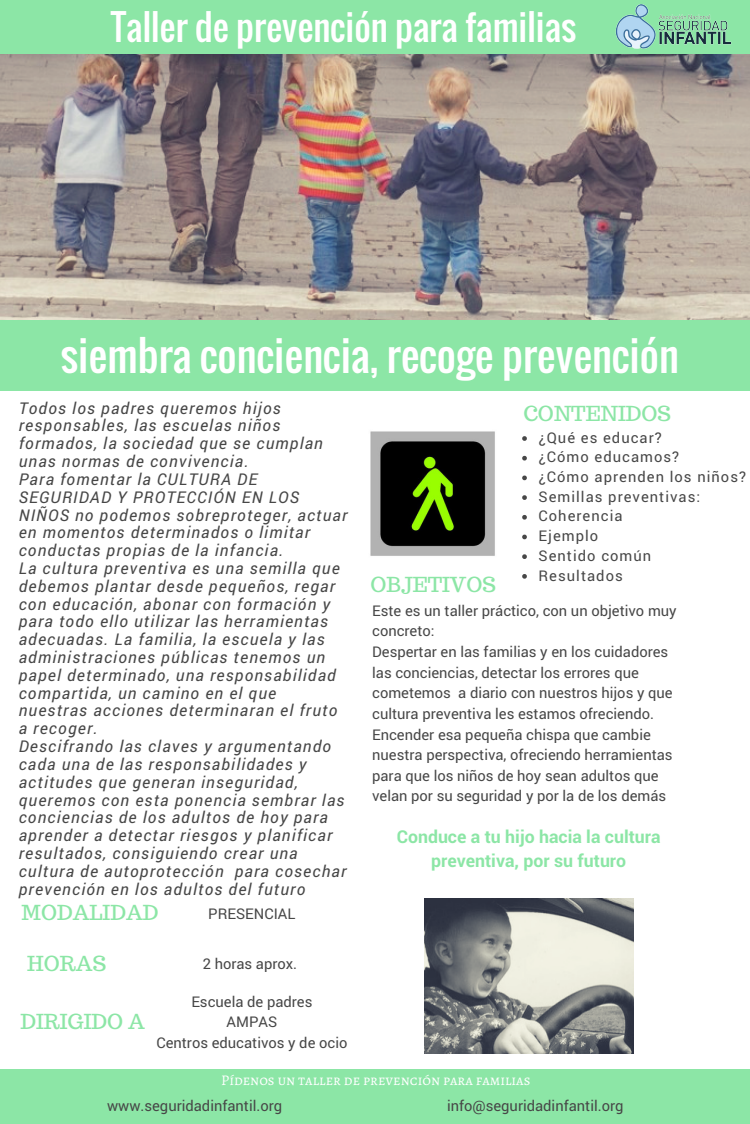
<style>
.page{position:relative;width:750px;height:1124px;background:#fff}
.page>*{position:absolute;margin:0;border:0;box-sizing:border-box;transform-origin:0 0}
.t1{font:41.25px "Oswald";color:#fff}
.t2{font:35.38px "Oswald";color:#fff}
.t3{font:20.62px "Trocchi";color:#8ce6a6}
.t4{font:700 17.62px/24.4px "Roboto";color:#8ce6a6;text-align:center}
.t5{font:italic 16.25px/17.8px "Roboto";letter-spacing:.07em;color:#474747}
.t6{font:14.75px/20.6px "Roboto";color:#474747}
.t7{font:14.75px/19.8px "Roboto";letter-spacing:.07em;color:#474747}
.t8{font:14.75px "Alegreya SC";color:#fff}
</style>
<div class="page">
<img style="left:0;top:54px;width:750px;height:266px">
<svg style="left:522px;top:436px;width:5px;height:5px"></svg>
<svg style="left:522px;top:456px;width:5px;height:4px"></svg>
<svg style="left:522px;top:475px;width:5px;height:5px"></svg>
<svg style="left:522px;top:495px;width:5px;height:5px"></svg>
<svg style="left:522px;top:515px;width:5px;height:5px"></svg>
<svg style="left:522px;top:535px;width:5px;height:4px"></svg>
<svg style="left:522px;top:554px;width:5px;height:5px"></svg>
<svg style="left:522px;top:574px;width:5px;height:5px"></svg>
<div style="left:0;top:1070px;width:750px;height:54px;background:#8ce6a6"></div>
<div style="left:0;top:320px;width:750px;height:71px;background:#8ce6a6"></div>
<div style="left:0;top:0;width:750px;height:54px;background:#8ce6a6"></div>
<img style="left:370px;top:431px;width:125px;height:125px">
<img style="left:425px;top:898px;width:209px;height:155px">
<img style="left:615px;top:4px;width:117px;height:45px">
<h2 class="t2" style="left:111px;top:0;width:467px">Taller de prevención para familias</h2>
<h1 class="t1" style="left:61px;top:324px;width:620px">siembra conciencia, recoge prevención</h1>
<p class="t5" style="left:19px;top:399px;width:330px">Todos los padres queremos hijos responsables, las escuelas niños formados, la sociedad que se cumplan unas normas de convivencia.<br>Para fomentar la CULTURA DE SEGURIDAD Y PROTECCIÓN EN LOS NIÑOS no podemos sobreproteger, actuar en momentos determinados o limitar conductas propias de la infancia.<br>La cultura preventiva es una semilla que debemos plantar desde pequeños, regar con educación, abonar con formación y para todo ello utilizar las herramientas adecuadas. La familia, la escuela y las administraciones públicas tenemos un papel determinado, una responsabilidad compartida, un camino en el que nuestras acciones determinaran el fruto a recoger.<br>Descifrando las claves y argumentando cada una de las responsabilidades y actitudes que generan inseguridad, queremos con esta ponencia sembrar las conciencias de los adultos de hoy para aprender a detectar riesgos y planificar resultados, consiguiendo crear una cultura de autoprotección para cosechar prevención en los adultos del futuro</p>
<p class="t3" style="left:523px;top:400px;width:149px">CONTENIDOS</p>
<p class="t7" style="left:539px;top:428px;width:209px">¿Qué es educar?<br>¿Cómo educamos?<br>¿Cómo aprenden los niños?<br>Semillas preventivas:<br>Coherencia<br>Ejemplo<br>Sentido común<br>Resultados</p>
<p class="t3" style="left:370px;top:571px;width:127px">OBJETIVOS</p>
<p class="t6" style="left:372px;top:600px;width:306px">Este es un taller práctico, con un objetivo muy concreto:<br>Despertar en las familias y en los cuidadores las conciencias, detectar los errores que cometemos a diario con nuestros hijos y que cultura preventiva les estamos ofreciendo.<br>Encender esa pequeña chispa que cambie nuestra perspectiva, ofreciendo herramientas para que los niños de hoy sean adultos que velan por su seguridad y por la de los demás</p>
<p class="t4" style="left:397px;top:824px;width:265px">Conduce a tu hijo hacia la cultura preventiva, por su futuro</p>
<p class="t3" style="left:22px;top:898px;width:139px">MODALIDAD</p>
<p class="t6" style="left:208px;top:903px;width:89px">PRESENCIAL</p>
<p class="t3" style="left:27px;top:950px;width:80px">HORAS</p>
<p class="t3" style="left:20px;top:1008px;width:126px">DIRIGIDO A</p>
<p class="t6" style="left:203px;top:954px;width:96px">2 horas aprox.</p>
<p class="t6" style="left:156px;top:991px;width:193px;text-align:center">Escuela de padres<br>AMPAS<br>Centros educativos y de ocio</p>
<p class="t8" style="left:221px;top:1072px;width:311px">Pídenos un taller de prevención para familias</p>
<p class="t6" style="left:107px;top:1095px;width:177px">www.seguridadinfantil.org</p>
<p class="t6" style="left:447px;top:1095px;width:178px">info@seguridadinfantil.org</p>
</div>
